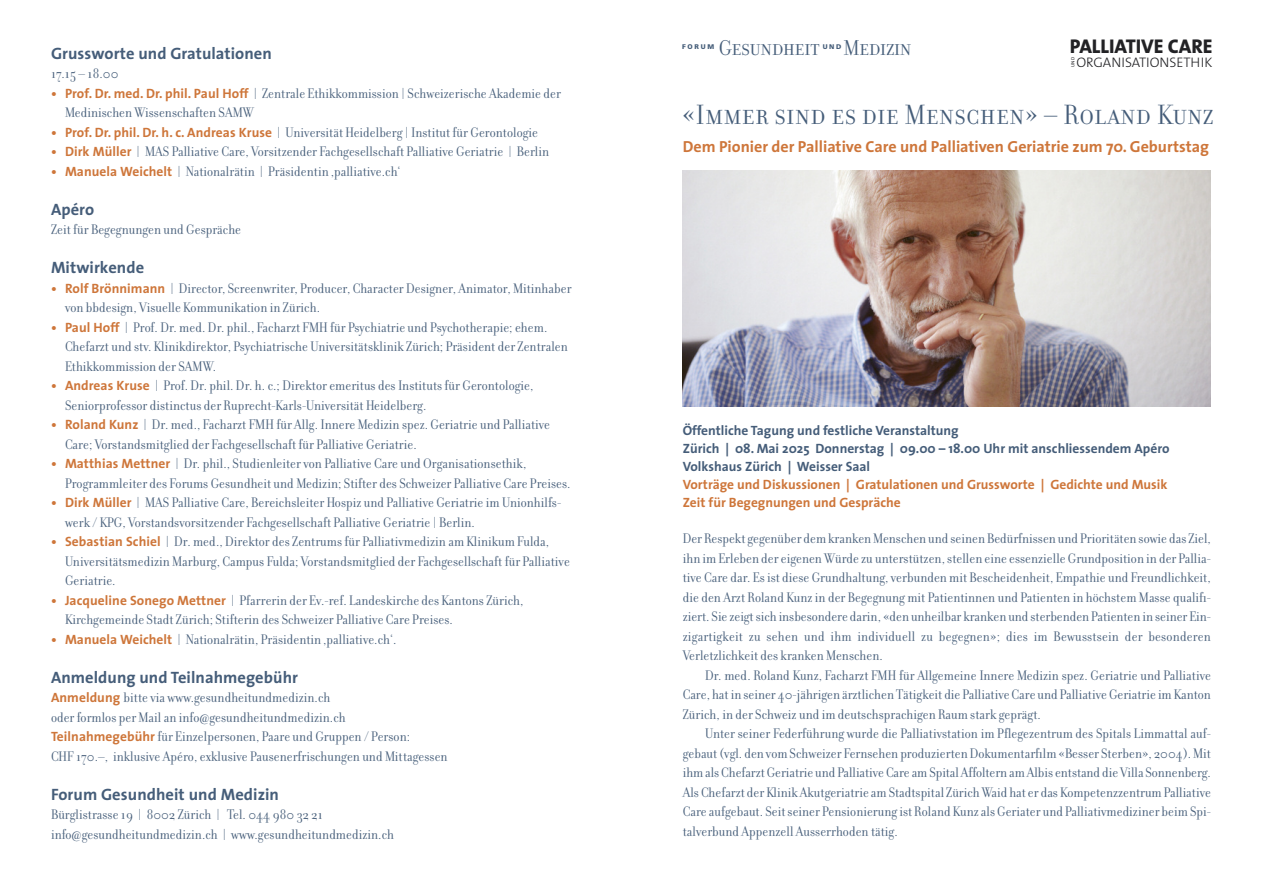
<style>
.page{position:relative;width:1263px;height:893px;background:#fff}
.page>*{position:absolute;margin:0;border:0;box-sizing:border-box;transform-origin:0 0}
.t1{font:30px "Filosofia Grand S Caps";letter-spacing:.03em;color:#455d79}
.t2{font:23.25px "Filosofia Grand S Caps";color:#455d79}
.t3{font:800 19.95px "The Sans";color:#222225}
.t4{font:700 16.5px "The Sans";letter-spacing:.005em;color:#455d79}
.t5{font:700 16.05px "The Sans";color:#ce763a}
.t6{font:15px/19.5px "Filosofia Grand";letter-spacing:.005em;color:#455d79}
.t7{font:300 13.95px "The Sans";color:#222225}
.t8{font:700 13.5px/18px "The Sans";color:#455d79}
.t9{font:700 13.5px/18px "The Sans";color:#ce763a}
.t10{font:900 6.75px "Frutiger";letter-spacing:.25em;color:#455d79}
.t11{font:4.65px "The Sans";color:#222225}
.s1{font-family:"The Sans";font-weight:700;font-size:13.5px;color:#ce763a}
</style>
<div class="page">
<img style="left:682px;top:171px;width:529px;height:235px">
<p class="t4" style="left:51px;top:47px;width:222px">Grussworte und Gratulationen</p>
<p class="t6" style="left:51px;top:66px;width:69px">17.15 – 18.00</p>
<p class="t6" style="left:65px;top:85px;width:497px;text-indent:-14px"><span class="s1">• Prof. Dr. med. Dr. phil. Paul Hoff</span> | Zentrale Ethikkommission | Schweizerische Akademie der<br>Medinischen Wissenschaften SAMW</p>
<p class="t6" style="left:51px;top:124px;width:488px"><span class="s1">• Prof. Dr. phil. Dr. h. c. Andreas Kruse</span> | Universität Heidelberg | Institut für Gerontologie</p>
<p class="t6" style="left:51px;top:144px;width:500px"><span class="s1">• Dirk Müller</span> | MAS Palliative Care, Vorsitzender Fachgesellschaft Palliative Geriatrie | Berlin</p>
<p class="t6" style="left:51px;top:163px;width:351px"><span class="s1">• Manuela Weichelt</span> | Nationalrätin | Präsidentin ‚palliative.ch‘</p>
<p class="t4" style="left:51px;top:203px;width:45px">Apéro</p>
<p class="t6" style="left:51px;top:222px;width:192px">Zeit für Begegnungen und Gespräche</p>
<p class="t4" style="left:51px;top:261px;width:95px">Mitwirkende</p>
<p class="t6" style="left:65px;top:280px;width:508px;text-indent:-14px"><span class="s1">• Rolf Brönnimann</span> | Director, Screenwriter, Producer, Character Designer, Animator, Mitinhaber von bbdesign, Visuelle Kommunikation in Zürich.</p>
<p class="t6" style="left:65px;top:319px;width:504px;text-indent:-14px"><span class="s1">• Paul Hoff</span> | Prof. Dr. med. Dr. phil., Facharzt FMH für Psychiatrie und Psychotherapie; ehem.<br>Chefarzt und stv. Klinikdirektor, Psychiatrische Universitätsklinik Zürich; Präsident der Zentralen<br>Ethikkommission der SAMW.</p>
<p class="t6" style="left:65px;top:378px;width:470px;text-indent:-14px"><span class="s1">• Andreas Kruse</span> | Prof. Dr. phil. Dr. h. c.; Direktor emeritus des Instituts für Gerontologie,<br>Seniorprofessor distinctus der Ruprecht-Karls-Universität Heidelberg.</p>
<p class="t6" style="left:65px;top:417px;width:486px;text-indent:-14px"><span class="s1">• Roland Kunz</span> | Dr. med., Facharzt FMH für Allg. Innere Medizin spez. Geriatrie und Palliative<br>Care; Vorstandsmitglied der Fachgesellschaft für Palliative Geriatrie.</p>
<p class="t6" style="left:65px;top:456px;width:507px;text-indent:-14px"><span class="s1">• Matthias Mettner</span> | Dr. phil., Studienleiter von Palliative Care und Organisationsethik,<br>Programmleiter des Forums Gesundheit und Medizin; Stifter des Schweizer Palliative Care Preises.</p>
<p class="t6" style="left:65px;top:495px;width:498px;text-indent:-14px"><span class="s1">• Dirk Müller</span> | MAS Palliative Care, Bereichsleiter Hospiz und Palliative Geriatrie im Unionhilfs&shy;werk / KPG, Vorstandsvorsitzender Fachgesellschaft Palliative Geriatrie | Berlin.</p>
<p class="t6" style="left:65px;top:534px;width:506px;text-indent:-14px"><span class="s1">• Sebastian Schiel</span> | Dr. med., Direktor des Zentrums für Palliativmedizin am Klinikum Fulda,<br>Universitätsmedizin Marburg, Campus Fulda; Vorstandsmitglied der Fachgesellschaft für Palliative<br>Geriatrie.</p>
<p class="t6" style="left:65px;top:592px;width:460px;text-indent:-14px"><span class="s1">• Jacqueline Sonego Mettner</span> | Pfarrerin der Ev.-ref. Landeskirche des Kantons Zürich,<br>Kirchgemeinde Stadt Zürich; Stifterin des Schweizer Palliative Care Preises.</p>
<p class="t6" style="left:51px;top:631px;width:347px"><span class="s1">• Manuela Weichelt</span> | Nationalrätin, Präsidentin ‚palliative.ch‘.</p>
<p class="t4" style="left:51px;top:671px;width:248px">Anmeldung und Teilnahmegebühr</p>
<p class="t6" style="left:51px;top:690px;width:398px"><span class="s1">Anmeldung</span> bitte via www.gesundheitundmedizin.ch<br>oder formlos per Mail an info@gesundheitundmedizin.ch <span class="s1">Teilnahmegebühr</span> für Einzelpersonen, Paare und Gruppen / Person:<br>CHF 170.–, inklusive Apéro, exklusive Pausenerfrischungen und Mittagessen</p>
<p class="t4" style="left:51px;top:788px;width:229px">Forum Gesundheit und Medizin</p>
<p class="t6" style="left:51px;top:807px;width:344px">Bürglistrasse 19 | 8002 Zürich | Tel. 044 980 32 21 info@gesundheitundmedizin.ch | www.gesundheitundmedizin.ch</p>
<h2 class="t2" style="left:719px;top:40px;width:194px">Gesundheit Medizin</h2>
<p class="t10" style="left:682px;top:44px;width:33px">FORUM</p>
<p class="t10" style="left:823px;top:44px;width:20px">UND</p>
<h3 class="t3" style="left:1070px;top:39px;width:144px">PALLIATIVE CARE</h3>
<p class="t11" style="left:1071px;top:67px;width:11px;rotate:-90deg">UND</p>
<p class="t7" style="left:1076px;top:57px;width:138px">ORGANISATIONSETHIK</p>
<h1 class="t1" style="left:682px;top:105px;width:533px">«Immer sind es die Menschen» – Roland Kunz</h1>
<p class="t5" style="left:683px;top:140px;width:528px">Dem Pionier der Palliative Care und Palliativen Geriatrie zum 70. Geburtstag</p>
<p class="t8" style="left:683px;top:423px;width:488px">Öffentliche Tagung und festliche Veranstaltung<br>Zürich | 08. Mai 2025 Donnerstag | 09.00 – 18.00 Uhr mit anschliessendem Apéro<br>Volkshaus Zürich | Weisser Saal</p>
<p class="t9" style="left:683px;top:477px;width:486px">Vorträge und Diskussionen | Gratulationen und Grussworte | Gedichte und Musik<br>Zeit für Begegnungen und Gespräche</p>
<p class="t6" style="left:683px;top:531px;width:530px;text-align:justify">Der Respektgegenüber demkrankenMenschen und seinen Bedürfnissen und Prioritäten sowie das Ziel, ihn imErleben dereigenenWürdezu unterstützen,stellen eineessenzielle Grundposition in der Pallia&shy;tive Care dar. Esist diese Grundhaltung,verbundenmit Bescheidenheit, Empathie und Freundlichkeit, die den Arzt Roland Kunz in der Begegnung mit Patientinnen und Patienten in höchstem Masse qualifi&shy;ziert. Siezeigtsich insbesondere darin, «den unheilbar kranken und sterbenden Patienten in seiner Ein&shy;zigartigkeit zu sehen und ihm individuell zu begegnen»; dies im Bewusstsein der besonderen Verletzlichkeit des kranken Menschen.</p>
<p class="t6" style="left:683px;top:667px;width:530px;text-align:justify;text-indent:22px">Dr. med. Roland Kunz, Facharzt FMH für Allgemeine Innere Medizin spez. Geriatrie und Palliative Care, hat in seiner 40-jährigen ärztlichen Tätigkeit die Palliative Care und PalliativeGeriatrieimKanton Zürich, in der Schweiz und im deutschsprachigen Raum stark geprägt.</p>
<p class="t6" style="left:683px;top:726px;width:530px;text-align:justify;text-indent:22px">Unter seiner Federführung wurde die Palliativstation im Pflegezentrum des Spitals Limmattal auf&shy;gebaut(vgl. den vomSchweizer Fernsehen produziertenDokumentarfilm«Besser Sterben», 2004).Mit ihmals ChefarztGeriatrie und Palliative CareamSpital Affoltern amAlbisentstand die Villa Sonnenberg.<br>Als Chefarzt der Klinik AkutgeriatrieamStadtspital ZürichWaid hater das KompetenzzentrumPalliative Careaufgebaut. Seitseiner Pensionierungist Roland KunzalsGeriater und Palliativmediziner beimSpi&shy;talverbund Appenzell Ausserrhoden tätig.</p>
</div>
